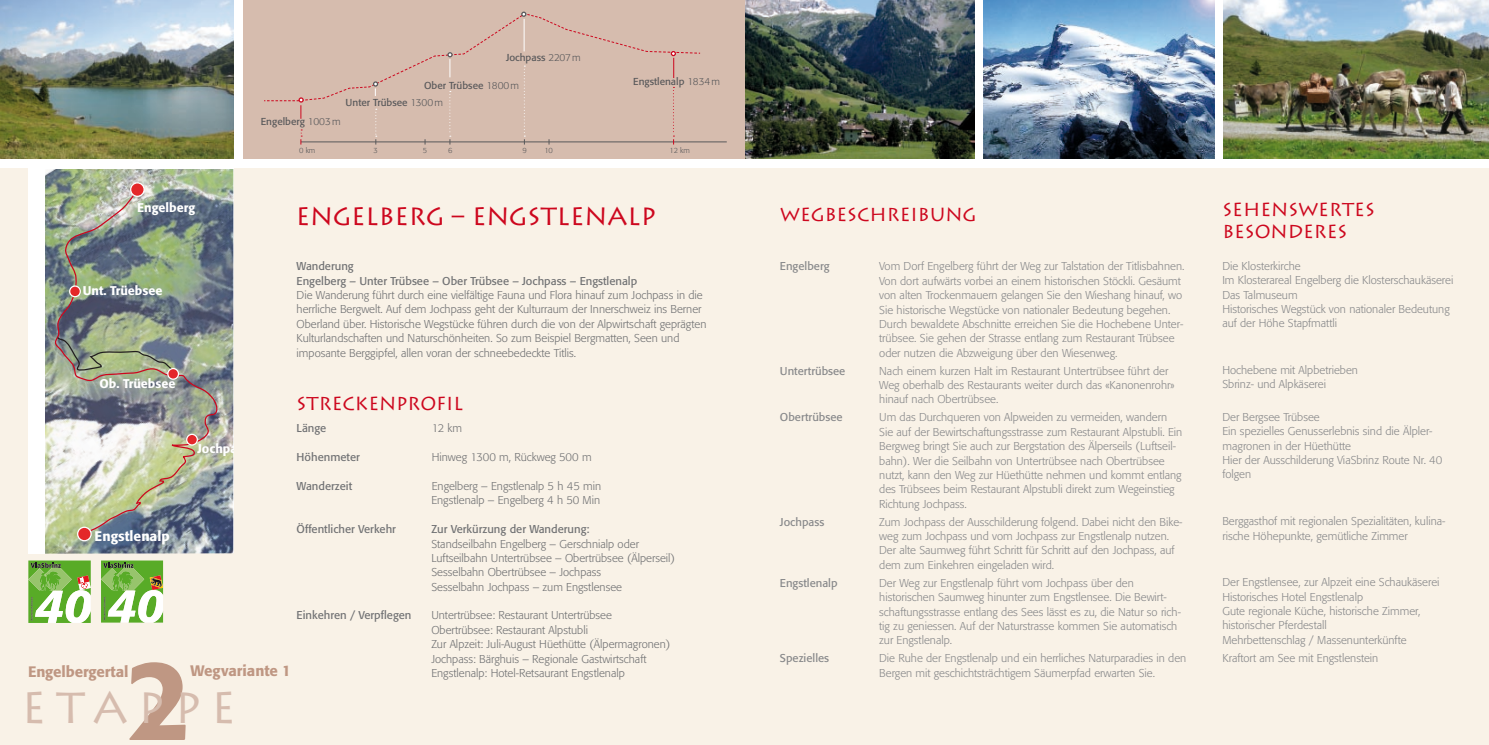
<style>
.page{position:relative;width:1489px;height:745px;background:#fff}
.page>*{position:absolute;margin:0;border:0;box-sizing:border-box;transform-origin:0 0}
.t1{font:500 112.5px "Formata";color:#bf9783}
.t2{font:43.75px "Lithos Pro";color:#d6bcae}
.t3{font:25px "Lithos Pro";color:#cd071e}
.t4{font:18.75px/22.5px "Lithos Pro";color:#cd071e}
.t5{font:500 15px "Formata";letter-spacing:-.01em;color:#bf9783}
.t6{font:500 13.75px "Formata";color:#fff}
.t7{font:500 12.5px "Formata";color:#fff}
.t8{font:300 11.25px/14.4px "Formata";color:#87888a}
.t9{font:300 11.25px/14.4px "Formata";color:#707173}
.t10{font:11.25px/14.4px "Formata";color:#707173}
.t11{font:11.25px "Formata";color:#87888a}
.t12{font:10px/17.2px "Formata";color:#58585a}
.t13{font:300 7.5px "Formata";letter-spacing:-.02em;color:#58585a}
.s1{font-weight:300}
</style>
<div class="page">
<div style="left:0;top:168px;width:1488px;height:576px;background:#f9f2e7"></div>
<img style="left:0;top:0;width:234px;height:159px">
<img style="left:744px;top:0;width:230px;height:159px">
<img style="left:983px;top:0;width:231px;height:159px">
<img style="left:1223px;top:0;width:265px;height:159px">
<img style="left:45px;top:168px;width:188px;height:385px">
<img style="left:55px;top:188px;width:163px;height:344px">
<svg style="left:187px;top:434px;width:10px;height:10px"></svg>
<div style="left:186px;top:433px;width:12px;height:12px;border:1px solid #fff;border-radius:50%"></div>
<svg style="left:78px;top:527px;width:13px;height:13px"></svg>
<div style="left:77px;top:526px;width:15px;height:15px;border:1px solid #fff;border-radius:50%"></div>
<svg style="left:131px;top:183px;width:13px;height:13px"></svg>
<div style="left:130px;top:182px;width:15px;height:15px;border:1px solid #fff;border-radius:50%"></div>
<svg style="left:56px;top:335px;width:122px;height:42px;background:#969e85"></svg>
<div style="left:70px;top:286px;width:10px;height:10px;background:#e42729;border-radius:50%"></div>
<div style="left:69px;top:285px;width:12px;height:12px;border:1px solid #fff;border-radius:50%"></div>
<svg style="left:168px;top:368px;width:10px;height:11px"></svg>
<div style="left:167px;top:367px;width:12px;height:12px;border:1px solid #fff;border-radius:50%"></div>
<div style="left:28px;top:168px;width:17px;height:385px;background:#fff"></div>
<svg style="left:28px;top:560px;width:63px;height:62px;background:#94c171"></svg>
<svg style="left:101px;top:560px;width:62px;height:62px;background:#90be6c"></svg>
<div style="left:243px;top:0;width:501px;height:159px;background:#d6bcae"></div>
<hr style="left:301px;top:141px;width:425px;height:1px;background:#58585a">
<svg style="left:264px;top:12px;width:437px;height:132px"></svg>
<p class="t12" style="left:506px;top:49px;width:76px">Jochpass <span class="s1">2207m</span></p>
<p class="t12" style="left:345px;top:76px;width:175px;text-indent:78px">Ober Trübsee <span class="s1">1800m<br></span>Unter Trübsee <span class="s1">1300m</span></p>
<p class="t12" style="left:261px;top:113px;width:81px">Engelberg <span class="s1">1003m</span></p>
<p class="t12" style="left:633px;top:73px;width:88px">Engstlenalp <span class="s1">1834m</span></p>
<p class="t13" style="left:299px;top:146px;width:18px">0 km</p>
<p class="t13" style="left:373px;top:146px;width:6px">3</p>
<p class="t13" style="left:423px;top:146px;width:6px">5</p>
<p class="t13" style="left:448px;top:146px;width:6px">6</p>
<p class="t13" style="left:522px;top:146px;width:6px">9</p>
<p class="t13" style="left:544px;top:146px;width:10px">10</p>
<p class="t13" style="left:669px;top:146px;width:22px">12 km</p>
<p class="t7" style="left:137px;top:200px;width:60px">Engelberg</p>
<p class="t7" style="left:83px;top:282px;width:81px">Unt. Trüebsee</p>
<p class="t7" style="left:99px;top:376px;width:78px">Ob. Trüebsee</p>
<p class="t7" style="left:197px;top:440px;width:54px">Jochpass</p>
<p class="t6" style="left:95px;top:527px;width:77px">Engstlenalp</p>
<h1 class="t1" style="left:127px;top:630px;width:67px">2</h1>
<h3 class="t5" style="left:190px;top:661px;width:102px">Wegvariante 1</h3>
<h3 class="t5" style="left:28px;top:661px;width:102px">Engelbergertal</h3>
<h2 class="t2" style="left:21px;top:681px;width:36px">ETAPPE</h2>
<h3 class="t3" style="left:296px;top:202px;width:362px">ENGELBERG – ENGSTLENALP</h3>
<h3 class="t4" style="left:780px;top:203px;width:198px">WEGBESCHREIBUNG</h3>
<p class="t10" style="left:296px;top:259px;width:342px">Wanderung<br>Engelberg – Unter Trübsee – Ober Trübsee – Jochpass – Engstlenalp</p>
<p class="t9" style="left:296px;top:288px;width:411px">Die Wanderung führt durch eine vielfältige Fauna und Flora hinauf zum Jochpass in die herrliche Bergwelt. Auf dem Jochpass geht der Kulturraum der Innerschweiz ins Berner Oberland über. Historische Wegstücke führen durch die von der Alpwirtschaft geprägten Kulturlandschaften und Naturschönheiten. So zum Beispiel Bergmatten, Seen und imposante Berggipfel, allen voran der schneebedeckte Titlis.</p>
<h3 class="t4" style="left:296px;top:392px;width:165px">STRECKENPROFIL</h3>
<p class="t10" style="left:296px;top:421px;width:31px">Länge</p>
<p class="t9" style="left:431px;top:421px;width:32px">12 km</p>
<p class="t10" style="left:296px;top:449px;width:65px">Höhenmeter</p>
<p class="t9" style="left:431px;top:450px;width:161px">Hinweg 1300 m, Rückweg 500 m</p>
<p class="t10" style="left:296px;top:478px;width:57px">Wanderzeit</p>
<p class="t9" style="left:431px;top:478px;width:171px">Engelberg – Engstlenalp 5 h 45 min<br>Engstlenalp – Engelberg 4 h 50 Min</p>
<p class="t10" style="left:296px;top:521px;width:101px">Öffentlicher Verkehr</p>
<p class="t10" style="left:431px;top:521px;width:160px">Zur Verkürzung der Wanderung:</p>
<p class="t9" style="left:431px;top:536px;width:245px">Standseilbahn Engelberg – Gerschnialp oder Luftseilbahn Untertrübsee – Obertrübsee (Älperseil)<br>Sesselbahn Obertrübsee – Jochpass<br>Sesselbahn Jochpass – zum Engstlensee</p>
<p class="t10" style="left:296px;top:608px;width:116px">Einkehren / Verpflegen</p>
<p class="t9" style="left:431px;top:608px;width:240px">Untertrübsee: Restaurant Untertrübsee Obertrübsee: Restaurant Alpstubli<br>Zur Alpzeit: Juli-August Hüethütte (Älpermagronen)<br>Jochpass: Bärghuis – Regionale Gastwirtschaft Engstlenalp: Hotel-Retsaurant Engstlenalp</p>
<p class="t11" style="left:780px;top:259px;width:51px">Engelberg</p>
<p class="t8" style="left:879px;top:259px;width:307px">Vom Dorf Engelberg führt der Weg zur Talstation der Titlisbahnen.<br>Von dort aufwärts vorbei an einem historischen Stöckli. Gesäumt von alten Trockenmauern gelangen Sie den Wieshang hinauf, wo Sie historische Wegstücke von nationaler Bedeutung begehen.<br>Durch bewaldete Abschnitte erreichen Sie die Hochebene Unter&shy;trübsee. Sie gehen der Strasse entlang zum Restaurant Trübsee oder nutzen die Abzweigung über den Wiesenweg.</p>
<p class="t11" style="left:780px;top:363px;width:67px">Untertrübsee</p>
<p class="t8" style="left:879px;top:363px;width:296px">Nach einem kurzen Halt im Restaurant Untertrübsee führt der<br>Weg oberhalb des Restaurants weiter durch das «Kanonenrohr» hinauf nach Obertrübsee.</p>
<p class="t11" style="left:780px;top:410px;width:64px">Obertrübsee</p>
<p class="t8" style="left:879px;top:410px;width:304px">Um das Durchqueren von Alpweiden zu vermeiden, wandern Sie auf der Bewirtschaftungsstrasse zum Restaurant Alpstubli. Ein Bergweg bringt Sie auch zur Bergstation des Älperseils (Luftseil&shy;bahn). Wer die Seilbahn von Untertrübsee nach Obertrübsee nutzt, kann den Weg zur Hüethütte nehmen und kommt entlang des Trübsees beim Restaurant Alpstubli direkt zum Wegeinstieg Richtung Jochpass.</p>
<p class="t11" style="left:780px;top:514px;width:46px">Jochpass</p>
<p class="t8" style="left:879px;top:514px;width:305px">Zum Jochpass der Ausschilderung folgend. Dabei nicht den Bike&shy;weg zum Jochpass und vom Jochpass zur Engstlenalp nutzen.<br>Der alte Saumweg führt Schritt für Schritt auf den Jochpass, auf dem zum Einkehren eingeladen wird.</p>
<p class="t11" style="left:780px;top:575px;width:59px">Engstlenalp</p>
<p class="t8" style="left:879px;top:575px;width:303px">Der Weg zur Engstlenalp führt vom Jochpass über den historischen Saumweg hinunter zum Engstlensee. Die Bewirt&shy;schaftungsstrasse entlang des Sees lässt es zu, die Natur so rich&shy;tig zu geniessen. Auf der Naturstrasse kommen Sie automatisch zur Engstlenalp.</p>
<p class="t11" style="left:780px;top:651px;width:51px">Spezielles</p>
<p class="t8" style="left:879px;top:650px;width:308px">Die Ruhe der Engstlenalp und ein herrliches Naturparadies in den<br>Bergen mit geschichtsträchtigem Säumerpfad erwarten Sie.</p>
<h3 class="t4" style="left:1222px;top:198px;width:151px">SEHENSWERTES<br>B ESONDERES</h3>
<p class="t8" style="left:1222px;top:258px;width:232px">Die Klosterkirche<br>Im Klosterareal Engelberg die Klosterschaukäserei<br>Das Talmuseum<br>Historisches Wegstück von nationaler Bedeutung auf der Höhe Stapfmattli</p>
<p class="t8" style="left:1222px;top:363px;width:137px">Hochebene mit Alpbetrieben<br>Sbrinz- und Alpkäserei</p>
<p class="t8" style="left:1222px;top:409px;width:221px">Der Bergsee Trübsee<br>Ein spezielles Genusserlebnis sind die Älpler&shy;magronen in der Hüethütte<br>Hier der Ausschilderung ViaSbrinz Route Nr. 40 folgen</p>
<p class="t8" style="left:1222px;top:513px;width:224px">Berggasthof mit regionalen Spezialitäten, kulina&shy;rische Höhepunkte, gemütliche Zimmer</p>
<p class="t8" style="left:1222px;top:575px;width:219px">Der Engstlensee, zur Alpzeit eine Schaukäserei Historisches Hotel Engstlenalp<br>Gute regionale Küche, historische Zimmer, historischer Pferdestall<br>Mehrbettenschlag / Massenunterkünfte</p>
<p class="t8" style="left:1222px;top:650px;width:157px">Kraftort am See mit Engstlenstein</p>
</div>
